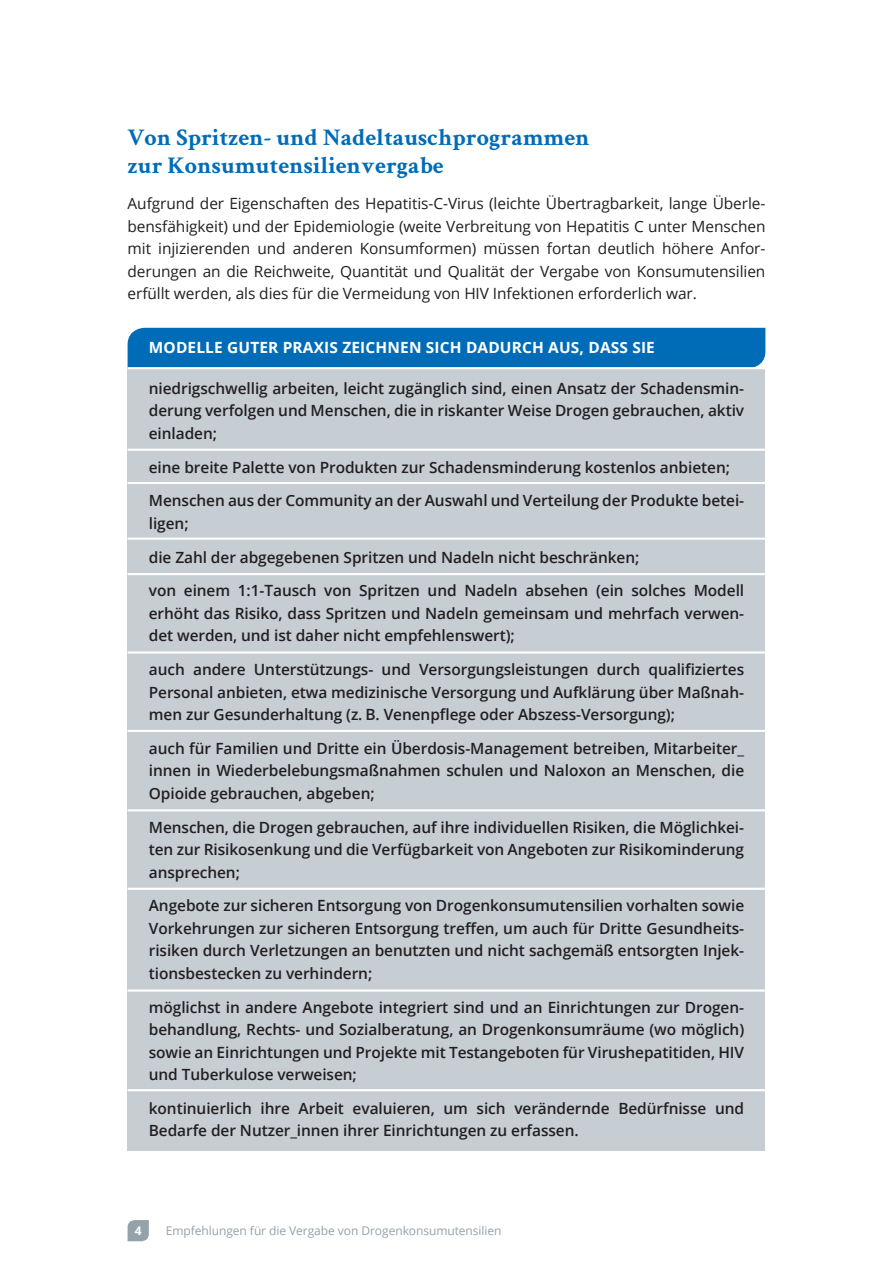
<style>
.page{position:relative;width:893px;height:1263px;background:#fff}
.page>*{position:absolute;margin:0;border:0;box-sizing:border-box;transform-origin:0 0}
.t1{font:700 24px/28.5px "Crimson Text";color:#006cb7}
.t2{font:600 15.45px/22.5px "Open Sans";letter-spacing:-.005em;color:#231f20;text-align:justify}
.t3{font:15.45px/22.5px "Open Sans";letter-spacing:-.005em;color:#231f20;text-align:justify}
.t4{font:700 15.45px "Open Sans";letter-spacing:.01em;color:#fff}
.t5{font:12px "Open Sans";letter-spacing:-.005em;color:#94a2aa}
.t6{font:700 12px "Open Sans";color:#fff}
</style>
<div class="page">
<svg style="left:128px;top:1220px;width:21px;height:21px"></svg>
<div style="left:128px;top:368px;width:637px;height:783px;background:#c6ced4"></div>
<div style="left:128px;top:328px;width:637px;height:39px;background:#006cb7"></div>
<hr style="left:128px;top:367px;width:637px;height:2px;background:#fff">
<hr style="left:128px;top:449px;width:637px;height:2px;background:#fff">
<hr style="left:128px;top:482px;width:637px;height:2px;background:#fff">
<hr style="left:128px;top:538px;width:637px;height:2px;background:#fff">
<hr style="left:128px;top:573px;width:637px;height:2px;background:#fff">
<hr style="left:128px;top:651px;width:637px;height:2px;background:#fff">
<hr style="left:128px;top:730px;width:637px;height:2px;background:#fff">
<hr style="left:128px;top:809px;width:637px;height:2px;background:#fff">
<hr style="left:128px;top:888px;width:637px;height:2px;background:#fff">
<hr style="left:128px;top:989px;width:637px;height:3px;background:#fff">
<hr style="left:128px;top:1089px;width:637px;height:2px;background:#fff">
<h1 class="t1" style="left:128px;top:122px;width:464px">Von Spritzen- und Nadeltauschprogrammen zur Konsumutensilienvergabe</h1>
<p class="t3" style="left:128px;top:192px;width:639px">Aufgrund der Eigenschaften des Hepatitis-C-Virus (leichte Übertragbarkeit, lange Überle&shy;bensfähigkeit) und der Epidemiologie (weite Verbreitung von Hepatitis C unter Menschen mit injizierenden und anderen Konsumformen) müssen fortan deutlich höhere Anfor&shy;derungen an die Reichweite, Quantität und Qualität der Vergabe von Konsumutensilien erfüllt werden, als dies für die Vermeidung von HIV Infektionen erforderlich war.</p>
<p class="t4" style="left:149px;top:337px;width:26px">MODELLE</p>
<p class="t4" style="left:227px;top:337px;width:12px">GUTER</p>
<p class="t4" style="left:283px;top:337px;width:80px">PRAXIS ZEICHNEN</p>
<p class="t4" style="left:426px;top:337px;width:10px">SICH</p>
<p class="t4" style="left:466px;top:337px;width:12px">DADURCH</p>
<p class="t4" style="left:548px;top:337px;width:12px">AUS</p>
<p class="t4" style="left:580px;top:337px;width:20px">, DASS</p>
<p class="t4" style="left:632px;top:337px;width:8px">SIE</p>
<p class="t2" style="left:149px;top:377px;width:597px">niedrigschwellig arbeiten, leicht zugänglich sind, einen Ansatz der Schadensmin&shy;derung verfolgen und Menschen, die in riskanter Weise Drogen gebrauchen, aktiv einladen;</p>
<p class="t2" style="left:149px;top:450px;width:597px;line-height:33.8px">eine breite Palette von Produkten zur Schadensminderung kostenlos anbieten;<br>Menschen aus der Community an der Auswahl und Verteilung der Produkte betei-</p>
<p class="t2" style="left:149px;top:506px;width:597px;line-height:33.8px;text-align:left">ligen;<br>die Zahl der abgegebenen Spritzen und Nadeln nicht beschränken;<br>von einem 1:1-Tausch von Spritzen und Nadeln absehen (ein solches Modell</p>
<p class="t2" style="left:149px;top:602px;width:597px">erhöht das Risiko, dass Spritzen und Nadeln gemeinsam und mehrfach verwen&shy;det werden, und ist daher nicht empfehlenswert);</p>
<p class="t2" style="left:149px;top:658px;width:597px">auch andere Unterstützungs- und Versorgungsleistungen durch qualifiziertes Personal anbieten, etwa medizinische Versorgung und Aufklärung über Maßnah&shy;men zur Gesunderhaltung (z. B. Venenpflege oder Abszess-Versorgung);</p>
<p class="t2" style="left:149px;top:737px;width:597px">auch für Familien und Dritte ein Überdosis-Management betreiben, Mitarbeiter_ innen in Wiederbelebungsmaßnahmen schulen und Naloxon an Menschen, die Opioide gebrauchen, abgeben;</p>
<p class="t2" style="left:149px;top:815px;width:597px">Menschen, die Drogen gebrauchen, auf ihre individuellen Risiken, die Möglichkei&shy;ten zur Risikosenkung und die Verfügbarkeit von Angeboten zur Risikominderung ansprechen;</p>
<p class="t2" style="left:149px;top:894px;width:597px">Angebote zur sicheren Entsorgung von Drogenkonsumutensilien vorhalten sowie Vorkehrungen zur sicheren Entsorgung treffen, um auch für Dritte Gesundheits&shy;risiken durch Verletzungen an benutzten und nicht sachgemäß entsorgten Injek&shy;tionsbestecken zu verhindern;</p>
<p class="t2" style="left:149px;top:995px;width:597px">möglichst in andere Angebote integriert sind und an Einrichtungen zur Drogen&shy;behandlung, Rechts- und Sozialberatung, an Drogenkonsumräume (wo möglich) sowie an Einrichtungen und Projekte mit Testangeboten für Virushepatitiden, HIV und Tuberkulose verweisen;</p>
<p class="t2" style="left:149px;top:1097px;width:597px">kontinuierlich ihre Arbeit evaluieren, um sich verändernde Bedürfnisse und<br>Bedarfe der Nutzer_innen ihrer Einrichtungen zu erfassen.</p>
<p class="t6" style="left:135px;top:1222px;width:8px">4</p>
<p class="t5" style="left:166px;top:1222px;width:337px">Empfehlungen für die Vergabe von Drogenkonsumutensilien</p>
</div>
